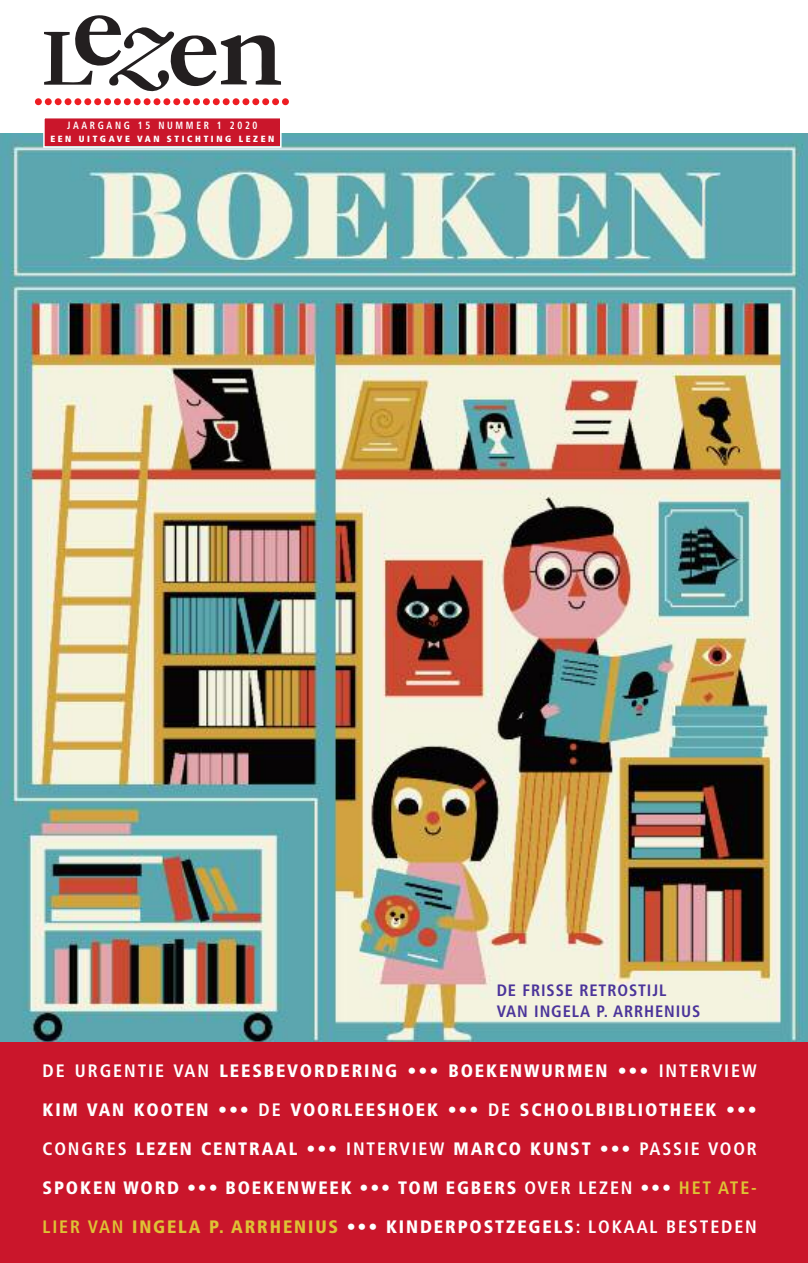
<style>
.page{position:relative;width:808px;height:1263px;background:#fff}
.page>*{position:absolute;margin:0;border:0;box-sizing:border-box;transform-origin:0 0}
.t1{font:900 condensed 18px/39px "Frutiger";letter-spacing:.105em;color:#fff;text-align:justify}
.t2{font:700 condensed 16.5px/21px "Frutiger";letter-spacing:.05em;color:#4b349a}
.t3{font:700 condensed 10.5px "Frutiger";letter-spacing:.28em;color:#fff;scale:.9 1}
.t4{font:900 condensed 9px "Frutiger";letter-spacing:.29em;color:#fff}
.s1{font-weight:700}
.s2{font-weight:700;color:#ddc235}
.s3{color:#ddc235}
</style>
<div class="page">
<img style="left:0;top:133px;width:808px;height:909px">
<svg style="left:44px;top:15px;width:237px;height:77px"></svg>
<div style="left:35px;top:98px;width:7px;height:7px;background:#ee1d23;border-radius:50%"></div>
<div style="left:45px;top:98px;width:7px;height:7px;background:#ee1d23;border-radius:50%"></div>
<div style="left:55px;top:98px;width:7px;height:7px;background:#ee1d23;border-radius:50%"></div>
<div style="left:65px;top:98px;width:6px;height:7px;background:#ee1d23;border-radius:50%"></div>
<div style="left:74px;top:98px;width:7px;height:7px;background:#ee1d23;border-radius:50%"></div>
<div style="left:84px;top:98px;width:7px;height:7px;background:#ee1d23;border-radius:50%"></div>
<div style="left:94px;top:98px;width:7px;height:7px;background:#ee1d23;border-radius:50%"></div>
<div style="left:104px;top:98px;width:7px;height:7px;background:#ee1d23;border-radius:50%"></div>
<div style="left:114px;top:98px;width:7px;height:7px;background:#ee1d23;border-radius:50%"></div>
<div style="left:124px;top:98px;width:7px;height:7px;background:#ee1d23;border-radius:50%"></div>
<div style="left:134px;top:98px;width:7px;height:7px;background:#ee1d23;border-radius:50%"></div>
<div style="left:144px;top:98px;width:7px;height:7px;background:#ee1d23;border-radius:50%"></div>
<div style="left:154px;top:98px;width:6px;height:7px;background:#ee1d23;border-radius:50%"></div>
<div style="left:163px;top:98px;width:7px;height:7px;background:#ee1d23;border-radius:50%"></div>
<div style="left:173px;top:98px;width:7px;height:7px;background:#ee1d23;border-radius:50%"></div>
<div style="left:183px;top:98px;width:7px;height:7px;background:#ee1d23;border-radius:50%"></div>
<div style="left:193px;top:98px;width:7px;height:7px;background:#ee1d23;border-radius:50%"></div>
<div style="left:203px;top:98px;width:7px;height:7px;background:#ee1d23;border-radius:50%"></div>
<div style="left:213px;top:98px;width:7px;height:7px;background:#ee1d23;border-radius:50%"></div>
<div style="left:223px;top:98px;width:7px;height:7px;background:#ee1d23;border-radius:50%"></div>
<div style="left:233px;top:98px;width:6px;height:7px;background:#ee1d23;border-radius:50%"></div>
<div style="left:242px;top:98px;width:7px;height:7px;background:#ee1d23;border-radius:50%"></div>
<div style="left:252px;top:98px;width:7px;height:7px;background:#ee1d23;border-radius:50%"></div>
<div style="left:262px;top:98px;width:7px;height:7px;background:#ee1d23;border-radius:50%"></div>
<div style="left:272px;top:98px;width:7px;height:7px;background:#ee1d23;border-radius:50%"></div>
<div style="left:282px;top:98px;width:7px;height:7px;background:#ee1d23;border-radius:50%"></div>
<div style="left:45px;top:118px;width:235px;height:28px;background:#ca162b"></div>
<div style="left:43px;top:117px;width:239px;height:31px;border:2px solid #fff"></div>
<div style="left:0;top:1042px;width:808px;height:221px;background:#ca162b"></div>
<p class="t3" style="left:67px;top:121px;width:213px">JAARGANG 15 NUMMER 1 2020</p>
<p class="t4" style="left:50px;top:135px;width:225px">EEN UITGAVE VAN STICHTING LEZEN</p>
<p class="t2" style="left:497px;top:981px;width:205px">DE FRISSE RETROSTIJL<br>VAN INGELA P. ARRHENIUS</p>
<p class="t1" style="left:43px;top:1052px;width:716px"><span class="s1">DE URGENTIE VAN</span> LEESBEVORDERING <span class="s1">•••</span> BOEKENWURMEN <span class="s1">••• INTERVIEW </span>KIM VAN KOOTEN <span class="s1">••• DE</span> VOORLEESHOEK <span class="s1">••• DE</span> SCHOOLBIBLIOTHEEK <span class="s1">••• CONGRES</span> LEZEN CENTRAAL <span class="s1">••• INTERVIEW</span> MARCO KUNST <span class="s1">••• PASSIE VOOR </span>SPOKEN WORD <span class="s1">•••</span> BOEKENWEEK <span class="s1">•••</span> TOM EGBERS <span class="s1">OVER LEZEN •••</span> <span class="s2">HET ATE-LIER VAN</span> <span class="s3">INGELA P. ARRHENIUS</span> <span class="s1">•••</span> KINDERPOSTZEGELS<span class="s1">: LOKAAL BESTEDEN</span></p>
</div>
